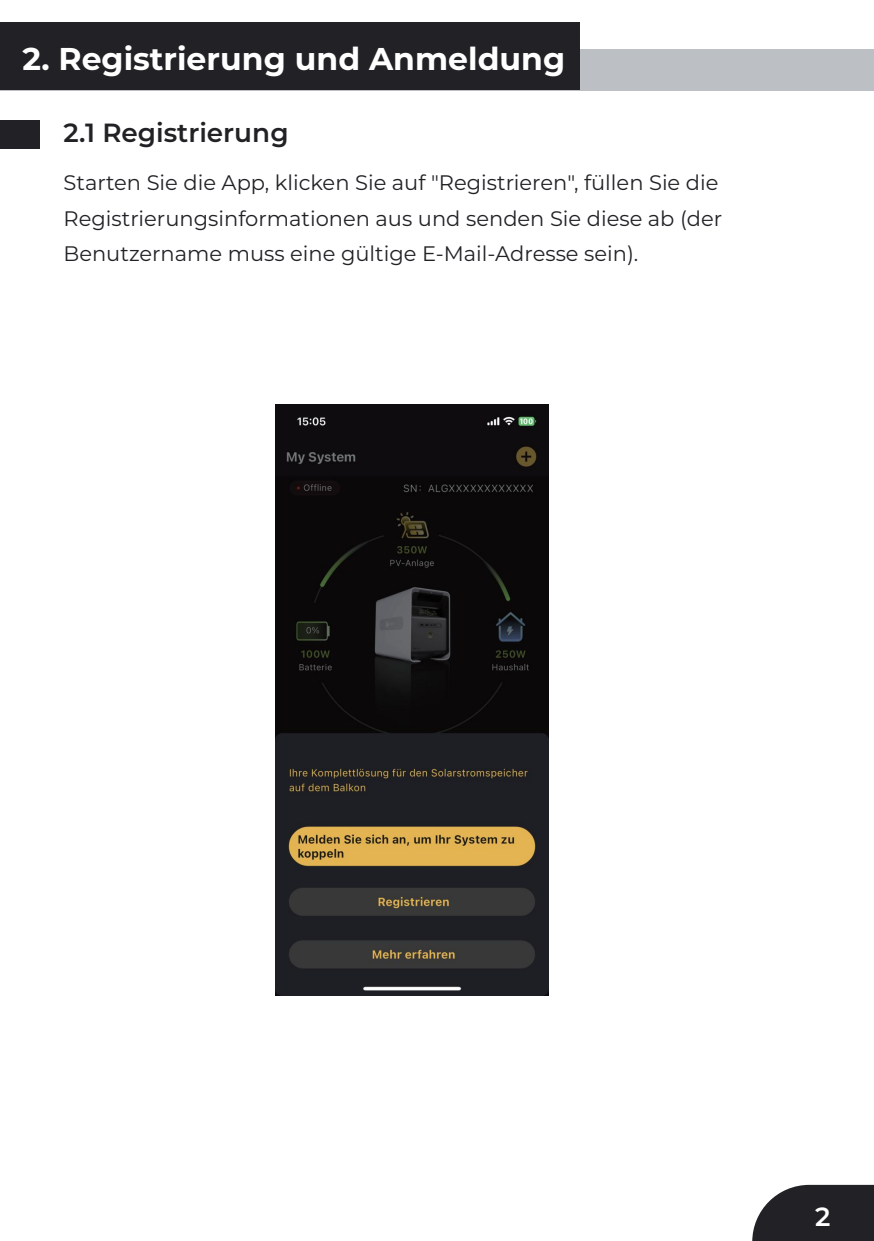
<style>
.page{position:relative;width:874px;height:1241px;background:#fff}
.page>*{position:absolute;margin:0;border:0;box-sizing:border-box;transform-origin:0 0}
.t1{font:700 31.5px "Montserrat";color:#fff}
.t2{font:600 26.25px "Montserrat";color:#222226}
.t3{font:600 26.25px "Montserrat";color:#fff}
.t4{font:21px/35.7px "Montserrat";color:#222226}
</style>
<div class="page">
<div style="left:0;top:49px;width:873px;height:42px;background:#bcbfc4"></div>
<div style="left:0;top:22px;width:579px;height:68px;background:#222226"></div>
<div style="left:0;top:120px;width:40px;height:28px;background:#222226"></div>
<svg style="left:752px;top:1184px;width:121px;height:56px;background:#3c3c40"></svg>
<img style="left:275px;top:405px;width:273px;height:590px">
<h1 class="t1" style="left:22px;top:36px;width:544px">2. Registrierung und Anmeldung</h1>
<p class="t2" style="left:63px;top:114px;width:226px">2.1 Registrierung</p>
<p class="t4" style="left:63px;top:164px;width:660px">Starten Sie die App, klicken Sie auf "Registrieren", füllen Sie die<br>Registrierungsinformationen aus und senden Sie diese ab (der<br>Benutzername muss eine gültige E-Mail-Adresse sein).</p>
<p class="t3" style="left:814px;top:1197px;width:17px">2</p>
</div>
